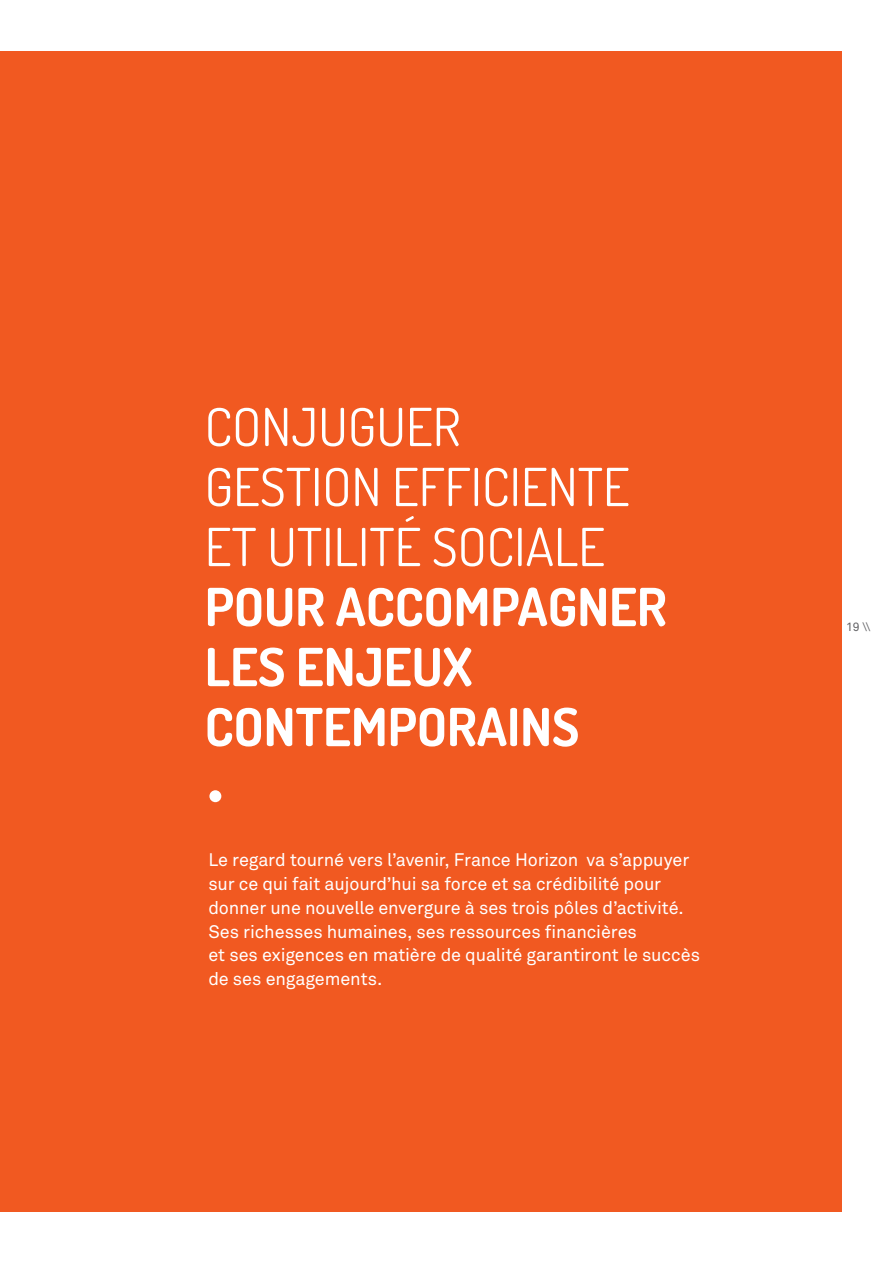
<style>
.page{position:relative;width:893px;height:1263px;background:#fff}
.page>*{position:absolute;margin:0;border:0;box-sizing:border-box;transform-origin:0 0}
.t1{font:52.5px/60px "Dosis";color:#fff}
.t2{font:700 52.5px/60px "Dosis";color:#fff}
.t3{font:18px/24px "Akkurat";letter-spacing:-.005em;color:#fff}
.t4{font:12px "Akkurat";color:#636366}
</style>
<div class="page">
<div style="left:0;top:51px;width:842px;height:1161px;background:#f15921"></div>
<div style="left:209px;top:790px;width:12px;height:12px;background:#fff;border-radius:50%"></div>
<h1 class="t1" style="left:205px;top:395px;width:426px">CONJUGUER<br>GESTION EFFICIENTE<br>ET UTILITÉ SOCIALE</h1>
<h1 class="t2" style="left:205px;top:576px;width:464px">POUR ACCOMPAGNER<br>LES ENJEUX<br>CONTEMPORAINS</h1>
<p class="t3" style="left:208px;top:848px;width:493px">Le regard tourné vers l’avenir, France Horizon va s’appuyer sur ce qui fait aujourd’hui sa force et sa crédibilité pour donner une nouvelle envergure à ses trois pôles d’activité.<br>Ses richesses humaines, ses ressources financières<br>et ses exigences en matière de qualité garantiront le succès de ses engagements.</p>
<p class="t4" style="left:846px;top:620px;width:26px">19 \\</p>
</div>
